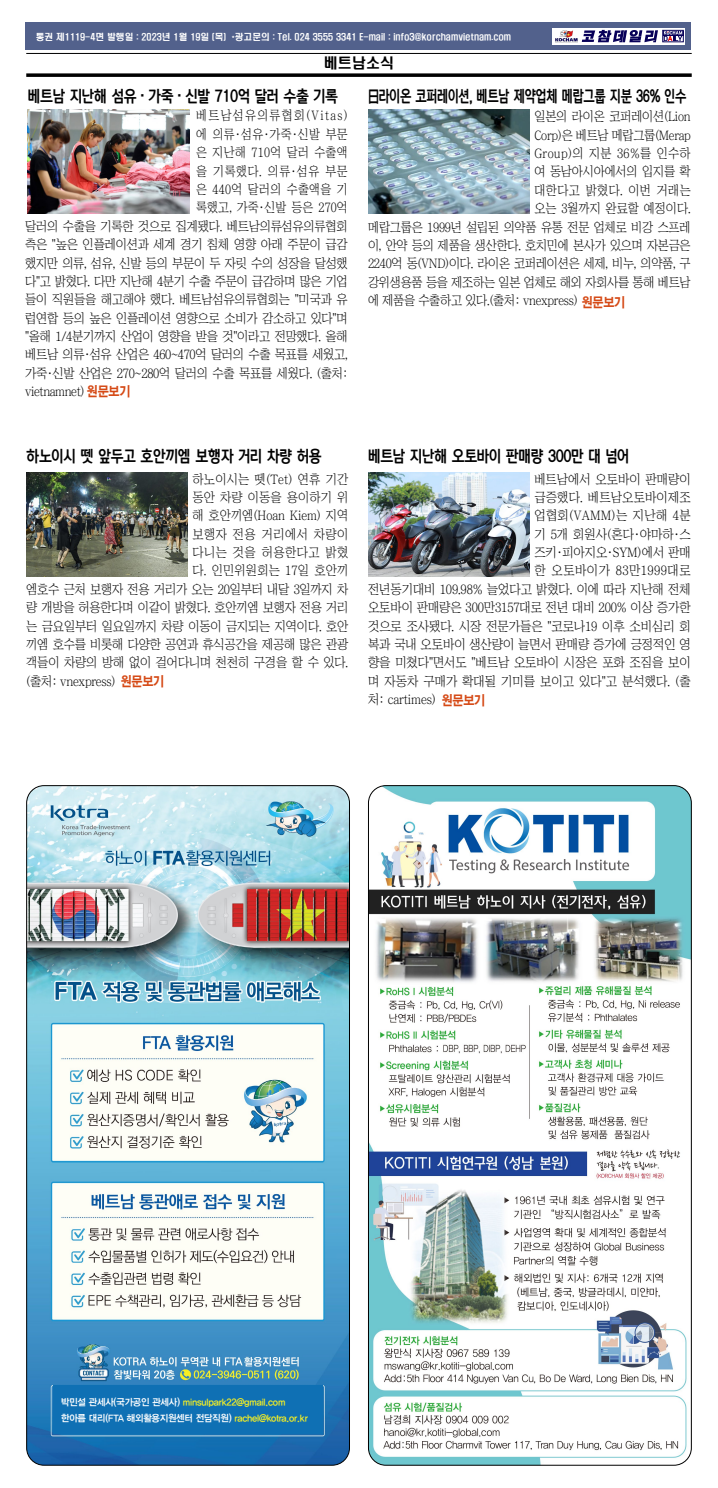
<style>
.page{position:relative;width:718px;height:1488px;background:#fff}
.page>*{position:absolute;margin:0;border:0;box-sizing:border-box;transform-origin:0 0}
.t1{font:15.75px "Korean DREAM5 R";letter-spacing:-.03em;color:#000;scale:.85 1}
.t2{font:15.75px "Korean DREAM5 R";letter-spacing:-.03em;color:#000;scale:.75 1}
.t3{font:14px "H2 hdr M";color:#000}
.t4{font:13.12px "Chosunilbo NM";letter-spacing:-.015em;color:#000;scale:.94 1}
.t5{font:13.12px "Chosunilbo NM";letter-spacing:-.015em;color:#000;scale:.95 1}
.t6{font:13.12px "Chosunilbo NM";letter-spacing:-.015em;color:#000;scale:.93 1}
.t7{font:13.12px "Chosunilbo NM";letter-spacing:.015em;color:#000;scale:.94 1}
.t8{font:13.12px "Chosunilbo NM";letter-spacing:.03em;color:#000;scale:.91 1}
.t9{font:13.12px "Chosunilbo NM";letter-spacing:.035em;color:#000;scale:.94 1}
.t10{font:13.12px "Chosunilbo NM";letter-spacing:.025em;color:#000;scale:.93 1}
.t11{font:13.12px "Chosunilbo NM";letter-spacing:.11em;color:#000;scale:.91 1}
.t12{font:13.12px "Chosunilbo NM";letter-spacing:.015em;color:#000;scale:.91 1}
.t13{font:13.12px "Chosunilbo NM";letter-spacing:.02em;color:#000;scale:.95 1}
.t14{font:13.12px "Chosunilbo NM";letter-spacing:.035em;color:#000;scale:.95 1}
.t15{font:13.12px "Chosunilbo NM";letter-spacing:-.015em;color:#000;scale:.91 1}
.t16{font:13.12px "Chosunilbo NM";letter-spacing:.005em;color:#000;scale:.95 1}
.t17{font:13.12px "Chosunilbo NM";letter-spacing:.03em;color:#000;scale:.93 1}
.t18{font:13.12px "Chosunilbo NM";letter-spacing:.055em;color:#000;scale:.91 1}
.t19{font:13.12px "Chosunilbo NM";letter-spacing:.005em;color:#000;scale:.94 1}
.t20{font:13.12px "H2 gtr E";letter-spacing:-.03em;color:#d54915;scale:.85 1}
.t21{font:9.62px/15.8px "YDIYGO340";letter-spacing:-.02em;color:#f6ef23;scale:.95 1}
.t22{font:8.75px "H2 hdr M";color:#fff}
.s1{font-family:"H2 gtr E";color:#d54915}
.s2{color:#fff}
</style>
<div class="page">
<div style="left:26px;top:23px;width:665px;height:27px;background:#52618c"></div>
<svg style="left:552px;top:28px;width:133px;height:17px"></svg>
<hr style="left:26px;top:53px;width:665px;height:1px;background:#000">
<svg style="left:26px;top:73px;width:665px;height:4px;background:#1f1f1f"></svg>
<img style="left:553px;top:30px;width:25px;height:12px">
<div style="left:662px;top:30px;width:21px;height:12px;border:1px solid #080059"></div>
<svg style="left:581px;top:30px;width:101px;height:12px"></svg>
<img style="left:368px;top:110px;width:161px;height:104px">
<img style="left:368px;top:472px;width:161px;height:104px">
<img style="left:28px;top:109px;width:161px;height:104px">
<img style="left:26px;top:472px;width:161px;height:104px">
<img style="left:368px;top:785px;width:323px;height:680px">
<img style="left:27px;top:785px;width:322px;height:680px">
<div style="left:53px;top:1385px;width:270px;height:49px;background:#0f70b4"></div>
<p class="t22" style="left:36px;top:32px;width:477px">통권 제1119-4면 발행일 : 2023년 1월 19일 (목) *광고문의 : Tel. 024 3555 3341 E-mail : info3@korchamvietnam.com</p>
<p class="t3" style="left:324px;top:56px;width:71px">베트남소식</p>
<p class="t2" style="left:368px;top:88px;width:426px">日라이온 코퍼레이션, 베트남 제약업체 메랍그룹 지분 36% 인수</p>
<p class="t1" style="left:28px;top:88px;width:366px">베트남 지난해 섬유·가죽·신발 710억 달러 수출 기록</p>
<p class="t11" style="left:196px;top:109px;width:168px">베트남섬유의류협회(Vitas)</p>
<p class="t15" style="left:196px;top:127px;width:168px">에 의류·섬유·가죽·신발 부문</p>
<p class="t8" style="left:196px;top:146px;width:168px">은 지난해 710억 달러 수출액</p>
<p class="t18" style="left:196px;top:164px;width:168px">을 기록했다. 의류·섬유 부문</p>
<p class="t8" style="left:196px;top:183px;width:168px">은 440억 달러의 수출액을 기</p>
<p class="t12" style="left:196px;top:201px;width:168px">록했고, 가죽·신발 등은 270억</p>
<p class="t4" style="left:25px;top:219px;width:345px">달러의 수출을 기록한 것으로 집계됐다. 베트남의류섬유의류협회</p>
<p class="t4" style="left:25px;top:238px;width:344px">측은 "높은 인플레이션과 세계 경기 침체 영향 아래 주문이 급감</p>
<p class="t4" style="left:25px;top:256px;width:345px">했지만 의류, 섬유, 신발 등의 부문이 두 자릿 수의 성장을 달성했</p>
<p class="t4" style="left:25px;top:274px;width:345px">다"고 밝혔다. 다만 지난해 4분기 수출 주문이 급감하며 많은 기업</p>
<p class="t4" style="left:25px;top:293px;width:344px">들이 직원들을 해고해야 했다. 베트남섬유의류협회는 "미국과 유</p>
<p class="t4" style="left:25px;top:311px;width:344px">럽연합 등의 높은 인플레이션 영향으로 소비가 감소하고 있다"며</p>
<p class="t4" style="left:25px;top:330px;width:344px">"올해 1/4분기까지 산업이 영향을 받을 것"이라고 전망했다. 올해</p>
<p class="t4" style="left:25px;top:348px;width:344px">베트남 의류·섬유 산업은 460~470억 달러의 수출 목표를 세웠고,</p>
<p class="t4" style="left:25px;top:366px;width:345px">가죽·신발 산업은 270~280억 달러의 수출 목표를 세웠다. (출처:</p>
<p class="t4" style="left:25px;top:385px;width:114px">vietnamnet) <span class="s1">원문보기</span></p>
<p class="t6" style="left:534px;top:110px;width:169px">일본의 라이온 코퍼레이션(Lion</p>
<p class="t6" style="left:534px;top:128px;width:170px">Corp)은 베트남 메랍그룹(Merap</p>
<p class="t10" style="left:534px;top:147px;width:169px">Group)의 지분 36%를 인수하</p>
<p class="t6" style="left:534px;top:165px;width:170px">여 동남아시아에서의 입지를 확</p>
<p class="t17" style="left:534px;top:183px;width:170px">대한다고 밝혔다. 이번 거래는</p>
<p class="t6" style="left:534px;top:202px;width:169px">오는 3월까지 완료할 예정이다.</p>
<p class="t6" style="left:368px;top:220px;width:348px">메랍그룹은 1999년 설립된 의약품 유통 전문 업체로 비강 스프레</p>
<p class="t6" style="left:368px;top:238px;width:348px">이, 안약 등의 제품을 생산한다. 호치민에 본사가 있으며 자본금은</p>
<p class="t6" style="left:368px;top:257px;width:348px">2240억 동(VND)이다. 라이온 코퍼레이션은 세제, 비누, 의약품, 구</p>
<p class="t6" style="left:368px;top:275px;width:348px">강위생용품 등을 제조하는 일본 업체로 해외 자회사를 통해 베트남</p>
<p class="t6" style="left:368px;top:294px;width:227px">에 제품을 수출하고 있다.(출처: vnexpress)</p>
<p class="t20" style="left:581px;top:295px;width:53px">원문보기</p>
<p class="t1" style="left:26px;top:448px;width:349px">하노이시 뗏 앞두고 호안끼엠 보행자 거리 차량 허용</p>
<p class="t1" style="left:368px;top:448px;width:309px">베트남 지난해 오토바이 판매량 300만 대 넘어</p>
<p class="t7" style="left:192px;top:472px;width:167px">하노이시는 뗏(Tet) 연휴 기간</p>
<p class="t19" style="left:192px;top:490px;width:167px">동안 차량 이동을 용이하기 위</p>
<p class="t4" style="left:192px;top:509px;width:167px">해 호안끼엠(Hoan Kiem) 지역</p>
<p class="t9" style="left:192px;top:527px;width:167px">보행자 전용 거리에서 차량이</p>
<p class="t9" style="left:192px;top:545px;width:167px">다니는 것을 허용한다고 밝혔</p>
<p class="t7" style="left:192px;top:564px;width:167px">다. 인민위원회는 17일 호안끼</p>
<p class="t4" style="left:26px;top:582px;width:344px">엠호수 근처 보행자 전용 거리가 오는 20일부터 내달 3일까지 차</p>
<p class="t4" style="left:26px;top:601px;width:344px">량 개방을 허용한다며 이같이 밝혔다. 호안끼엠 보행자 전용 거리</p>
<p class="t4" style="left:26px;top:619px;width:344px">는 금요일부터 일요일까지 차량 이동이 금지되는 지역이다. 호안</p>
<p class="t4" style="left:26px;top:637px;width:344px">끼엠 호수를 비롯해 다양한 공연과 휴식공간을 제공해 많은 관광</p>
<p class="t4" style="left:26px;top:656px;width:344px">객들이 차량의 방해 없이 걸어다니며 천천히 구경을 할 수 있다.</p>
<p class="t4" style="left:26px;top:674px;width:148px">(출처: vnexpress) <span class="s1">원문보기</span></p>
<p class="t5" style="left:534px;top:472px;width:166px">베트남에서 오토바이 판매량이</p>
<p class="t16" style="left:534px;top:490px;width:166px">급증했다. 베트남오토바이제조</p>
<p class="t13" style="left:534px;top:509px;width:166px">업협회(VAMM)는 지난해 4분</p>
<p class="t5" style="left:534px;top:527px;width:166px">기 5개 회원사(혼다·야마하·스</p>
<p class="t5" style="left:534px;top:545px;width:166px">즈키·피아지오·SYM)에서 판매</p>
<p class="t14" style="left:534px;top:564px;width:166px">한 오토바이가 83만1999대로</p>
<p class="t5" style="left:368px;top:582px;width:341px">전년동기대비 109.98% 늘었다고 밝혔다. 이에 따라 지난해 전체</p>
<p class="t5" style="left:368px;top:601px;width:341px">오토바이 판매량은 300만3157대로 전년 대비 200% 이상 증가한</p>
<p class="t5" style="left:368px;top:619px;width:341px">것으로 조사됐다. 시장 전문가들은 "코로나19 이후 소비심리 회</p>
<p class="t5" style="left:368px;top:637px;width:341px">복과 국내 오토바이 생산량이 늘면서 판매량 증가에 긍정적인 영</p>
<p class="t5" style="left:368px;top:656px;width:341px">향을 미쳤다"면서도 "베트남 오토바이 시장은 포화 조짐을 보이</p>
<p class="t5" style="left:368px;top:674px;width:341px">며 자동차 구매가 확대될 기미를 보이고 있다"고 분석했다. (출</p>
<p class="t5" style="left:368px;top:692px;width:73px">처: cartimes)</p>
<p class="t20" style="left:441px;top:694px;width:53px">원문보기</p>
<p class="t21" style="left:61px;top:1394px;width:261px"><span class="s2">박민설 관세사(국가공인 관세사)</span> minsulpark22@gmail.com <span class="s2">한아름 대리(FTA 해외활용지원센터 전담직원)</span> rachel@kotra.or.kr</p>
</div>
